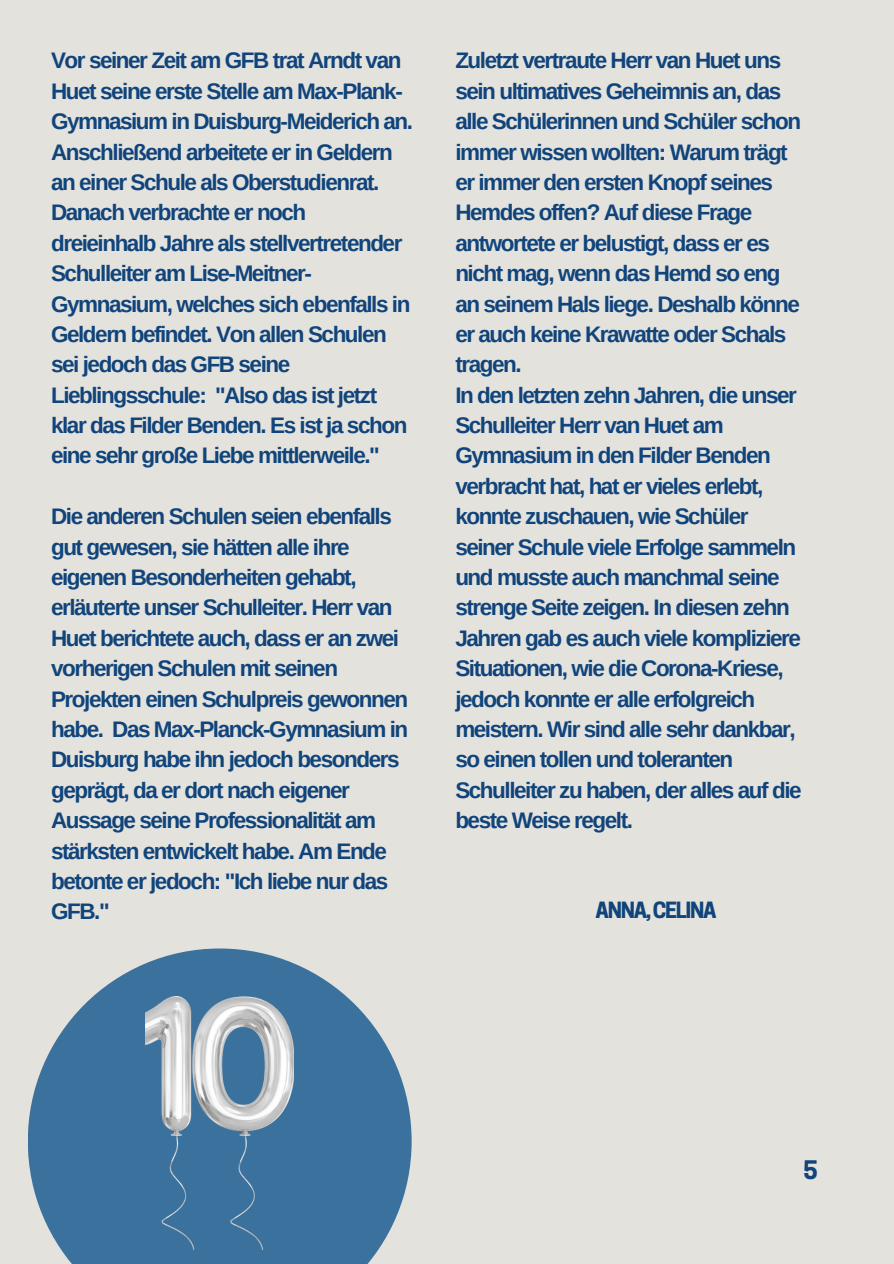
<style>
.page{position:relative;width:894px;height:1264px;background:#fff}
.page>*{position:absolute;margin:0;border:0;box-sizing:border-box;transform-origin:0 0}
.t1{font:700 24px "Cooper Hewitt";color:#10447b}
.t2{font:700 22.5px/30.5px "Arimo";letter-spacing:-.065em;color:#10447b}
.t3{font:700 21px "Cooper Hewitt";letter-spacing:-.065em;color:#10447b}
</style>
<div class="page">
<div style="left:0;top:0;width:893px;height:1263px;background:#e4e2dd"></div>
<svg style="left:28px;top:948px;width:383px;height:315px;fill:#3b719d"></svg>
<img style="left:146px;top:996px;width:147px;height:252px">
<p class="t2" style="left:51px;top:45px;width:363px">Vor seiner Zeit am GFB trat Arndt van Huet seine erste Stelle am Max-Plank-Gymnasium in Duisburg-Meiderich an.<br>Anschließend arbeitete er in Geldern an einer Schule als Oberstudienrat.<br>Danach verbrachte er noch dreieinhalb Jahre als stellvertretender Schulleiter am Lise-Meitner-Gymnasium, welches sich ebenfalls in Geldern befindet. Von allen Schulen sei jedoch das GFB seine Lieblingsschule: "Also das ist jetzt klar das Filder Benden. Es ist ja schon eine sehr große Liebe mittlerweile."</p>
<p class="t2" style="left:51px;top:501px;width:359px">Die anderen Schulen seien ebenfalls gut gewesen, sie hätten alle ihre eigenen Besonderheiten gehabt, erläuterte unser Schulleiter. Herr van Huet berichtete auch, dass er an zwei vorherigen Schulen mit seinen Projekten einen Schulpreis gewonnen habe. Das Max-Planck-Gymnasium in Duisburg habe ihn jedoch besonders geprägt, da er dort nach eigener Aussage seine Professionalität am stärksten entwickelt habe. Am Ende betonte er jedoch: "Ich liebe nur das GFB."</p>
<p class="t2" style="left:455px;top:45px;width:347px">Zuletzt vertraute Herr van Huet uns sein ultimatives Geheimnis an, das alle Schülerinnen und Schüler schon immer wissen wollten: Warum trägt er immer den ersten Knopf seines<br>Hemdes offen? Auf diese Frage antwortete er belustigt, dass er es nicht mag, wenn das Hemd so eng an seinem Hals liege. Deshalb könne er auch keine Krawatte oder Schals tragen.</p>
<p class="t2" style="left:455px;top:379px;width:348px">In den letzten zehn Jahren, die unser Schulleiter Herr van Huet am Gymnasium in den Filder Benden verbracht hat, hat er vieles erlebt, konnte zuschauen, wie Schüler seiner Schule viele Erfolge sammeln und musste auch manchmal seine strenge Seite zeigen. In diesen zehn Jahren gab es auch viele kompliziere Situationen, wie die Corona-Kriese, jedoch konnte er alle erfolgreich meistern. Wir sind alle sehr dankbar, so einen tollen und toleranten Schulleiter zu haben, der alles auf die beste Weise regelt.</p>
<h1 class="t3" style="left:595px;top:902px;width:122px">ANNA,CELINA</h1>
<p class="t1" style="left:803px;top:1161px;width:16px">5</p>
</div>
